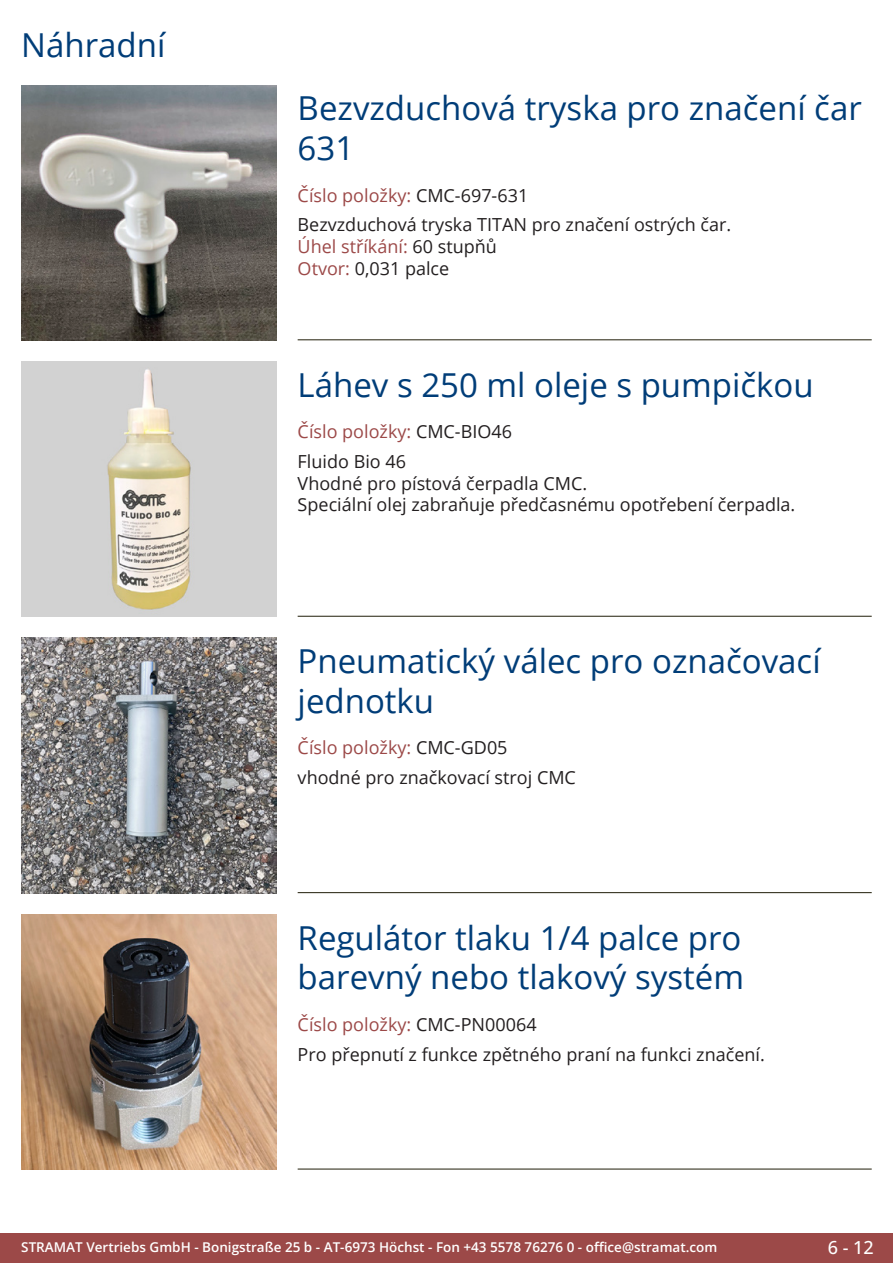
<style>
.page{position:relative;width:893px;height:1263px;background:#fff}
.page>*{position:absolute;margin:0;border:0;box-sizing:border-box;transform-origin:0 0}
.Produkttitel{font:33px/39.6px "Open Sans";color:#003d78}
.RastTitel{font:33px "Open Sans";color:#003d78}
.Beschreibung_Text{font:18px/21.6px "Open Sans";color:#231f20}
.TechDaten_Überschrif{font:18px "Open Sans";color:#9c4948}
.t1{font:500 18px "Open Sans";color:#fff}
.t2{font:600 13.5px "Open Sans";color:#fff}
.s1{color:#231f20}
.s2{color:#9c4948}
</style>
<div class="page">
<div style="left:0;top:1233px;width:893px;height:30px;background:#9c4948"></div>
<hr style="left:298px;top:340px;width:574px;height:1px;background:#201d08">
<hr style="left:298px;top:616px;width:574px;height:1px;background:#201d08">
<hr style="left:298px;top:892px;width:574px;height:1px;background:#201d08">
<hr style="left:298px;top:1169px;width:574px;height:1px;background:#201d08">
<img style="left:21px;top:85px;width:255px;height:255px">
<img style="left:21px;top:361px;width:255px;height:256px">
<img style="left:21px;top:638px;width:255px;height:255px">
<img style="left:21px;top:914px;width:255px;height:255px">
<p class="RastTitel" style="left:21px;top:22px;width:146px">Náhradní</p>
<p class="Produkttitel" style="left:298px;top:88px;width:566px">Bezvzduchová tryska pro značení čar<br>631</p>
<p class="TechDaten_Überschrif" style="left:298px;top:183px;width:232px">Číslo položky: <span class="s1">CMC-697-631</span></p>
<p class="Beschreibung_Text" style="left:298px;top:214px;width:435px">Bezvzduchová tryska TITAN pro značení ostrých čar.<br><span class="s2">Úhel stříkání:</span> 60 stupňů<br><span class="s2">Otvor:</span> 0,031 palce</p>
<p class="Produkttitel" style="left:298px;top:364px;width:518px">Láhev s 250 ml oleje s pumpičkou</p>
<p class="TechDaten_Überschrif" style="left:298px;top:420px;width:216px">Číslo položky: <span class="s1">CMC-BIO46</span></p>
<p class="Beschreibung_Text" style="left:298px;top:450px;width:499px">Fluido Bio 46<br>Vhodné pro pístová čerpadla CMC.<br>Speciální olej zabraňuje předčasnému opotřebení čerpadla.</p>
<p class="Produkttitel" style="left:298px;top:640px;width:524px">Pneumatický válec pro označovací jednotku</p>
<p class="TechDaten_Überschrif" style="left:298px;top:735px;width:211px">Číslo položky: <span class="s1">CMC-GD05</span></p>
<p class="Beschreibung_Text" style="left:298px;top:766px;width:280px">vhodné pro značkovací stroj CMC</p>
<p class="Produkttitel" style="left:298px;top:917px;width:448px">Regulátor tlaku 1/4 palce pro barevný nebo tlakový systém</p>
<p class="TechDaten_Überschrif" style="left:298px;top:1012px;width:240px">Číslo položky: <span class="s1">CMC-PN00064</span></p>
<p class="Beschreibung_Text" style="left:298px;top:1043px;width:469px">Pro přepnutí z funkce zpětného praní na funkci značení.</p>
<p class="t2" style="left:21px;top:1238px;width:698px">STRAMAT Vertriebs GmbH - Bonigstraße 25 b - AT-6973 Höchst - Fon +43 5578 76276 0 - office@stramat.com</p>
<p class="t1" style="left:828px;top:1234px;width:48px">6 - 12</p>
</div>
